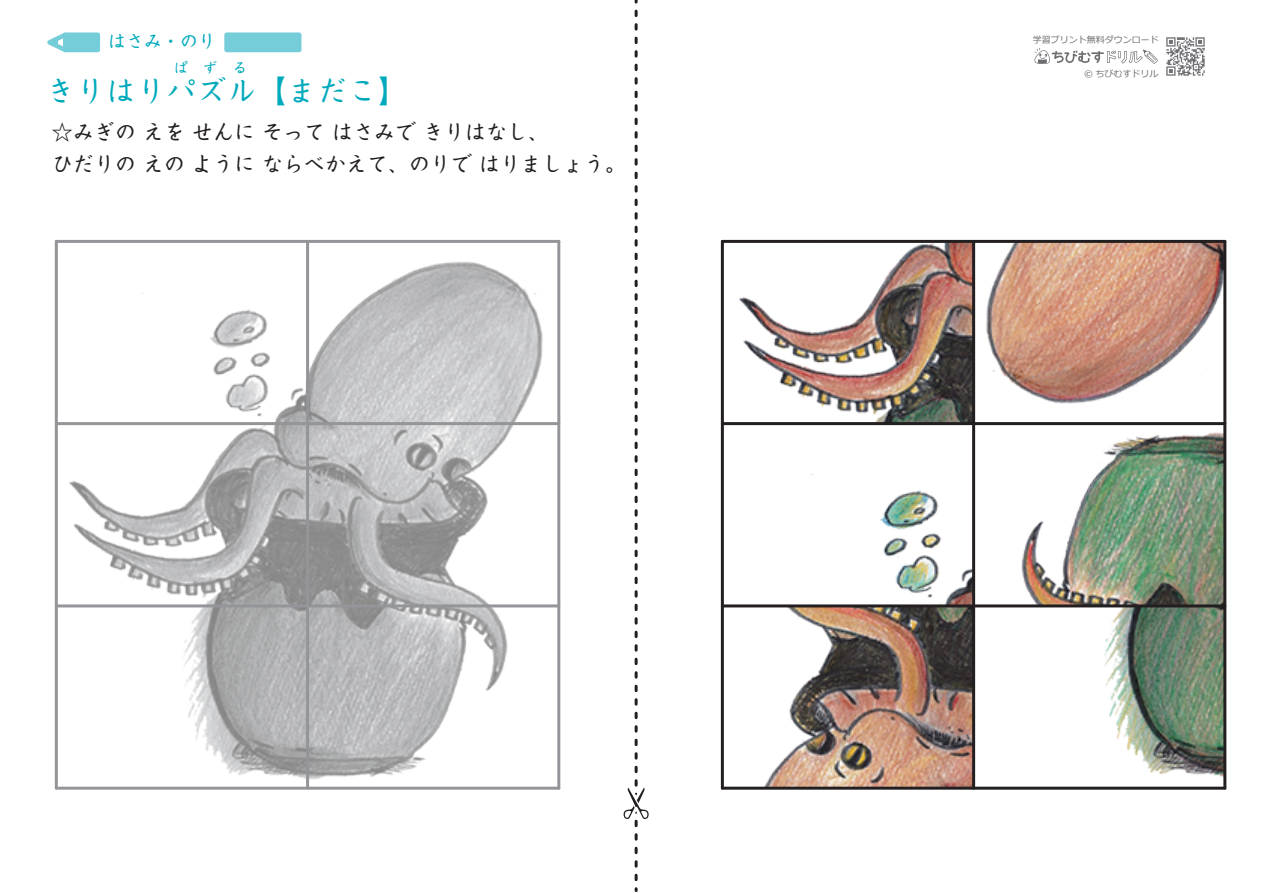
<style>
.page{position:relative;width:1263px;height:893px;background:#fff}
.page>*{position:absolute;margin:0;border:0;box-sizing:border-box;transform-origin:0 0}
.t1{font:500 29.1px "G Kyoka ICA Pro";letter-spacing:.04em;color:#00aabc}
.t2{font:500 21px/31.5px "G Kyoka ICA Pro";color:#231f20}
.t3{font:500 18px "G Kyoka ICA Pro";color:#00aabc}
.t4{font:500 13.95px "G Kyoka ICA Pro";color:#00aabc}
.t5{font:9px "Meiryo";color:#6c6d70}
</style>
<div class="page">
<img style="left:54px;top:242px;width:501px;height:546px">
<img style="left:724px;top:243px;width:499px;height:544px">
<hr style="left:557px;top:241px;width:3px;height:547px;background:#939598">
<hr style="left:306px;top:241px;width:3px;height:547px;background:#939598">
<hr style="left:55px;top:241px;width:3px;height:547px;background:#939598">
<hr style="left:56px;top:240px;width:503px;height:3px;background:#939598">
<hr style="left:56px;top:604px;width:503px;height:3px;background:#939598">
<hr style="left:56px;top:422px;width:503px;height:3px;background:#939598">
<hr style="left:56px;top:787px;width:503px;height:3px;background:#939598">
<svg style="left:623px;top:0;width:26px;height:891px"></svg>
<hr style="left:1223px;top:241px;width:3px;height:547px;background:#231f20">
<hr style="left:972px;top:241px;width:3px;height:547px;background:#231f20">
<hr style="left:721px;top:241px;width:3px;height:547px;background:#231f20">
<hr style="left:722px;top:240px;width:503px;height:3px;background:#231f20">
<hr style="left:722px;top:604px;width:503px;height:3px;background:#231f20">
<hr style="left:722px;top:422px;width:503px;height:3px;background:#231f20">
<hr style="left:722px;top:787px;width:503px;height:3px;background:#231f20">
<img style="left:1166px;top:37px;width:39px;height:39px">
<svg style="left:1034px;top:48px;width:124px;height:16px"></svg>
<div style="left:63px;top:32px;width:37px;height:20px;background:#74cdd9"></div>
<div style="left:224px;top:32px;width:77px;height:20px;background:#74cdd9;border:4px solid #74cdd9"></div>
<svg style="left:47px;top:32px;width:24px;height:21px"></svg>
<p class="t3" style="left:108px;top:28px;width:109px">はさみ・のり</p>
<p class="t4" style="left:174px;top:57px;width:74px">ぱずる</p>
<h1 class="t1" style="left:46px;top:69px;width:363px">きりはりパズル【まだこ】</h1>
<p class="t2" style="left:52px;top:114px;width:575px">☆みぎの えを せんに そって はさみで きりはなし、<br>ひだりの えの ように ならべかえて、のりで はりましょう。</p>
<p class="t5" style="left:1033px;top:34px;width:127px">学習プリント無料ダウンロード</p>
<p class="t5" style="left:1084px;top:67px;width:76px">© ちびむすドリル</p>
</div>
